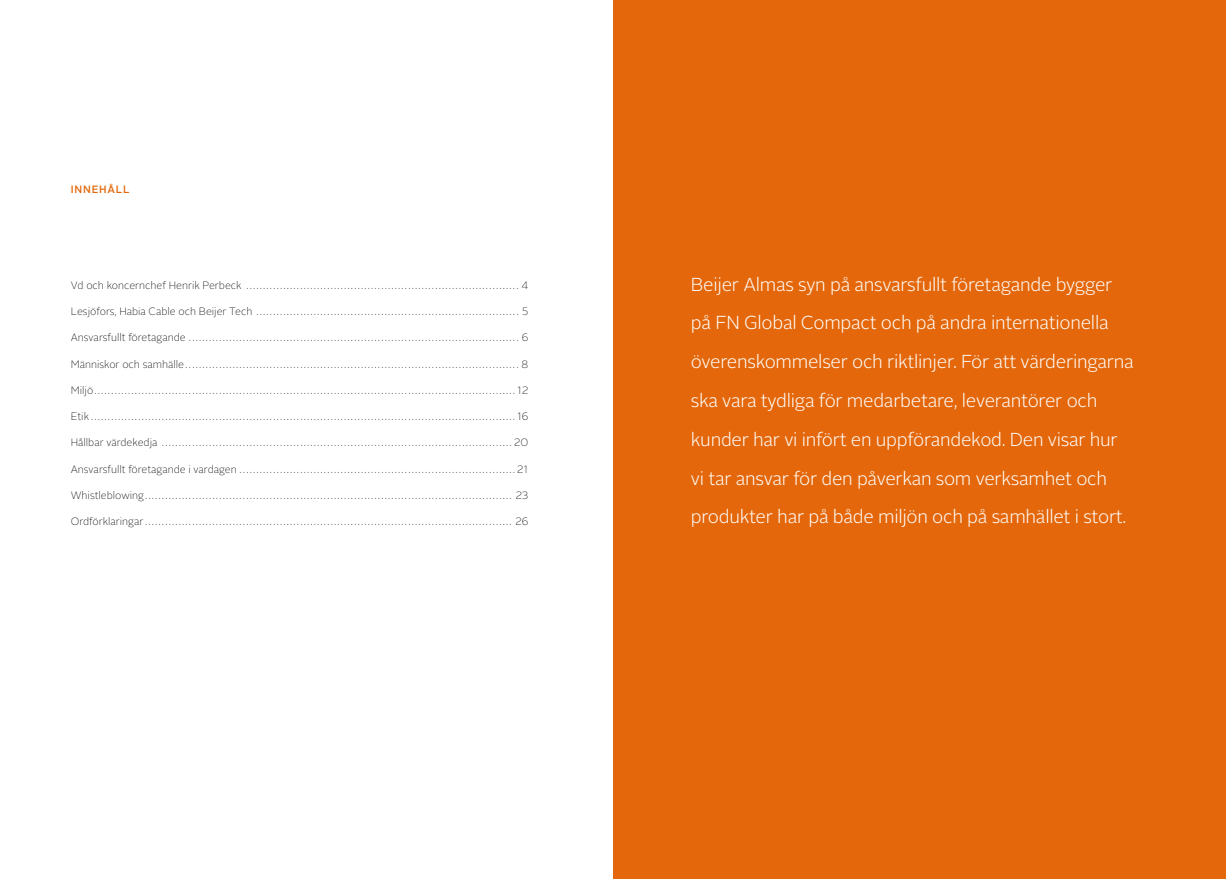
<style>
.page{position:relative;width:1226px;height:879px;background:#fff}
.page>*{position:absolute;margin:0;border:0;box-sizing:border-box;transform-origin:0 0}
.t1{font:300 18.75px/38.8px "Alright Sans";letter-spacing:-.015em;color:#fff}
.t2{font:100 11.25px "Alright Sans";color:#000}
.t3{font:500 10.62px "Alright Sans";letter-spacing:.075em;color:#e4680b}
.s1{font-size:10.62px}
</style>
<div class="page">
<div style="left:613px;top:0;width:613px;height:879px;background:#e4680b"></div>
<p class="t3" style="left:71px;top:181px;width:60px">INNEHÅLL</p>
<p class="t2" style="left:71px;top:277px;width:459px"><span class="s1">Vd och koncernchef Henrik Perbeck</span> ................................................................................. <span class="s1">4</span></p>
<p class="t2" style="left:71px;top:303px;width:459px"><span class="s1">Lesjöfors, Habia Cable och Beijer Tech</span> .............................................................................. <span class="s1">5</span></p>
<p class="t2" style="left:71px;top:330px;width:459px"><span class="s1">Ansvarsfullt företagande</span> .................................................................................................. <span class="s1">6</span></p>
<p class="t2" style="left:71px;top:356px;width:459px"><span class="s1">Människor och samhälle</span>................................................................................................... <span class="s1">8</span></p>
<p class="t2" style="left:71px;top:382px;width:459px"><span class="s1">Miljö</span>.............................................................................................................................<span class="s1">12</span></p>
<p class="t2" style="left:71px;top:408px;width:459px"><span class="s1">Etik</span>..............................................................................................................................<span class="s1">16</span></p>
<p class="t2" style="left:71px;top:435px;width:459px"><span class="s1">Hållbar värdekedja</span> ........................................................................................................ <span class="s1">20</span></p>
<p class="t2" style="left:71px;top:461px;width:459px"><span class="s1">Ansvarsfullt företagande i vardagen</span> ..................................................................................<span class="s1">21</span></p>
<p class="t2" style="left:71px;top:487px;width:459px"><span class="s1">Whistleblowing</span>............................................................................................................. <span class="s1">23</span></p>
<p class="t2" style="left:71px;top:513px;width:459px"><span class="s1">Ordförklaringar</span>............................................................................................................. <span class="s1">26</span></p>
<p class="t1" style="left:691px;top:265px;width:444px">Beijer Almas syn på ansvarsfullt företagande bygger på FN Global Compact och på andra internationella överenskommelser och riktlinjer. För att värderingarna ska vara tydliga för medarbetare, leverantörer och kunder har vi infört en uppförandekod. Den visar hur vi tar ansvar för den påverkan som verksamhet och produkter har på både miljön och på samhället i stort.</p>
</div>
